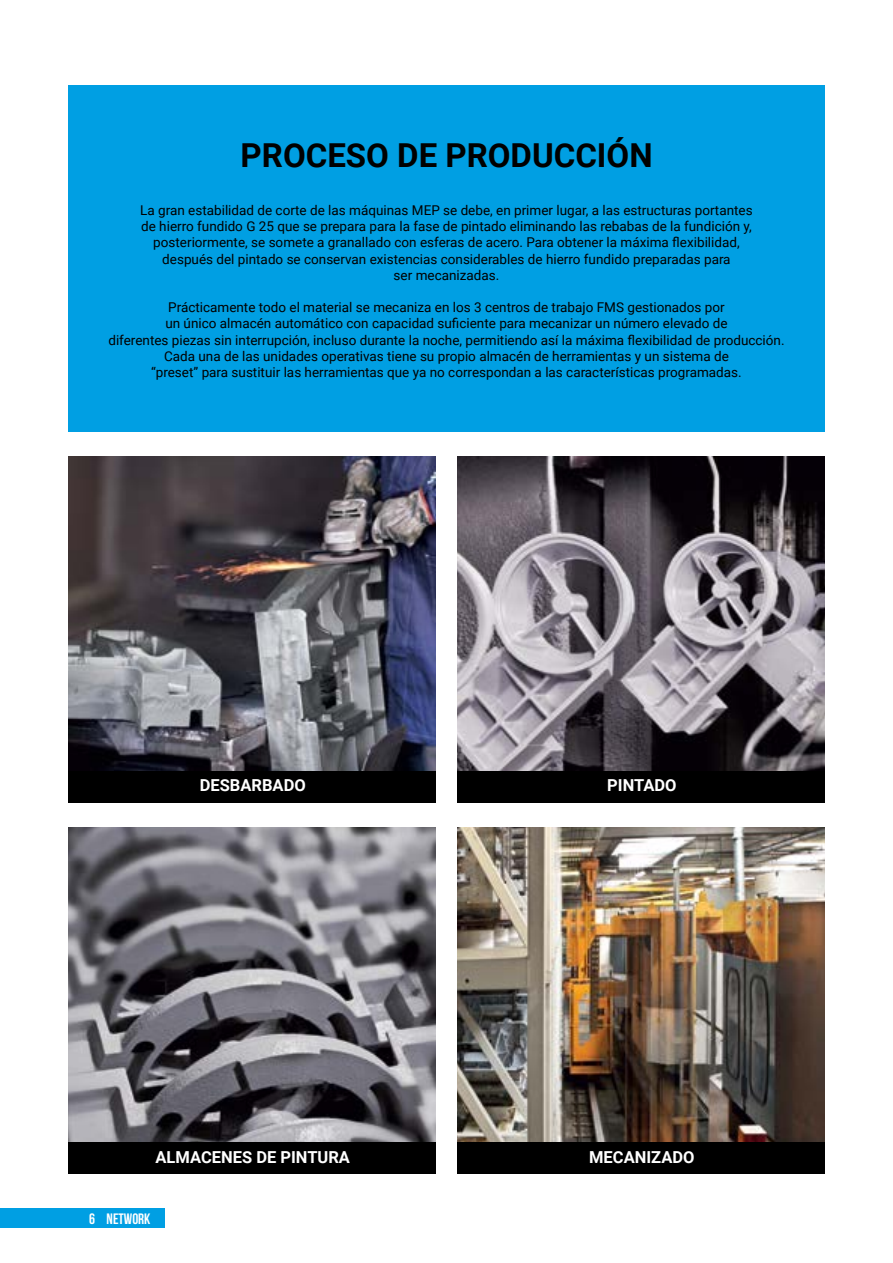
<style>
.page{position:relative;width:893px;height:1263px;background:#fff}
.page>*{position:absolute;margin:0;border:0;box-sizing:border-box;transform-origin:0 0}
.t1{font:700 33px "Roboto";color:#000}
.t2{font:700 16.5px "Roboto";color:#fff}
.t3{font:700 15px "Bebas Neue";color:#fff}
.t4{font:13.5px/16.2px "Roboto";color:#000;text-align:center}
</style>
<div class="page">
<div style="left:0;top:1208px;width:165px;height:20px;background:#009fe3"></div>
<div style="left:68px;top:85px;width:757px;height:347px;background:#009fe3"></div>
<div style="left:68px;top:1142px;width:368px;height:32px;background:#000"></div>
<div style="left:457px;top:1142px;width:368px;height:32px;background:#000"></div>
<img style="left:68px;top:827px;width:368px;height:315px">
<img style="left:457px;top:827px;width:368px;height:315px">
<div style="left:68px;top:771px;width:368px;height:32px;background:#000"></div>
<div style="left:457px;top:771px;width:368px;height:32px;background:#000"></div>
<img style="left:68px;top:456px;width:368px;height:315px">
<img style="left:457px;top:456px;width:368px;height:315px">
<h1 class="t1" style="left:241px;top:133px;width:413px">PROCESO DE PRODUCCIÓN</h1>
<p class="t4" style="left:140px;top:202px;width:614px">La gran estabilidad de corte de las máquinas MEP se debe, en primer lugar, a las estructuras portantes de hierro fundido G 25 que se prepara para la fase de pintado eliminando las rebabas de la fundición y, posteriormente, se somete a granallado con esferas de acero. Para obtener la máxima flexibilidad, después del pintado se conservan existencias considerables de hierro fundido preparadas para<br>ser mecanizadas.</p>
<p class="t4" style="left:108px;top:299px;width:678px">Prácticamente todo el material se mecaniza en los 3 centros de trabajo FMS gestionados por<br>un único almacén automático con capacidad suficiente para mecanizar un número elevado de<br>diferentes piezas sin interrupción, incluso durante la noche, permitiendo así la máxima flexibilidad de producción.<br>Cada una de las unidades operativas tiene su propio almacén de herramientas y un sistema de<br>“preset” para sustituir las herramientas que ya no correspondan a las características programadas.</p>
<p class="t2" style="left:200px;top:774px;width:108px">DESBARBADO</p>
<p class="t2" style="left:607px;top:774px;width:71px">PINTADO</p>
<p class="t2" style="left:156px;top:1146px;width:196px">ALMACENES DE PINTURA</p>
<p class="t2" style="left:589px;top:1146px;width:107px">MECANIZADO</p>
<p class="t3" style="left:89px;top:1210px;width:63px">6 NETWORK</p>
</div>
